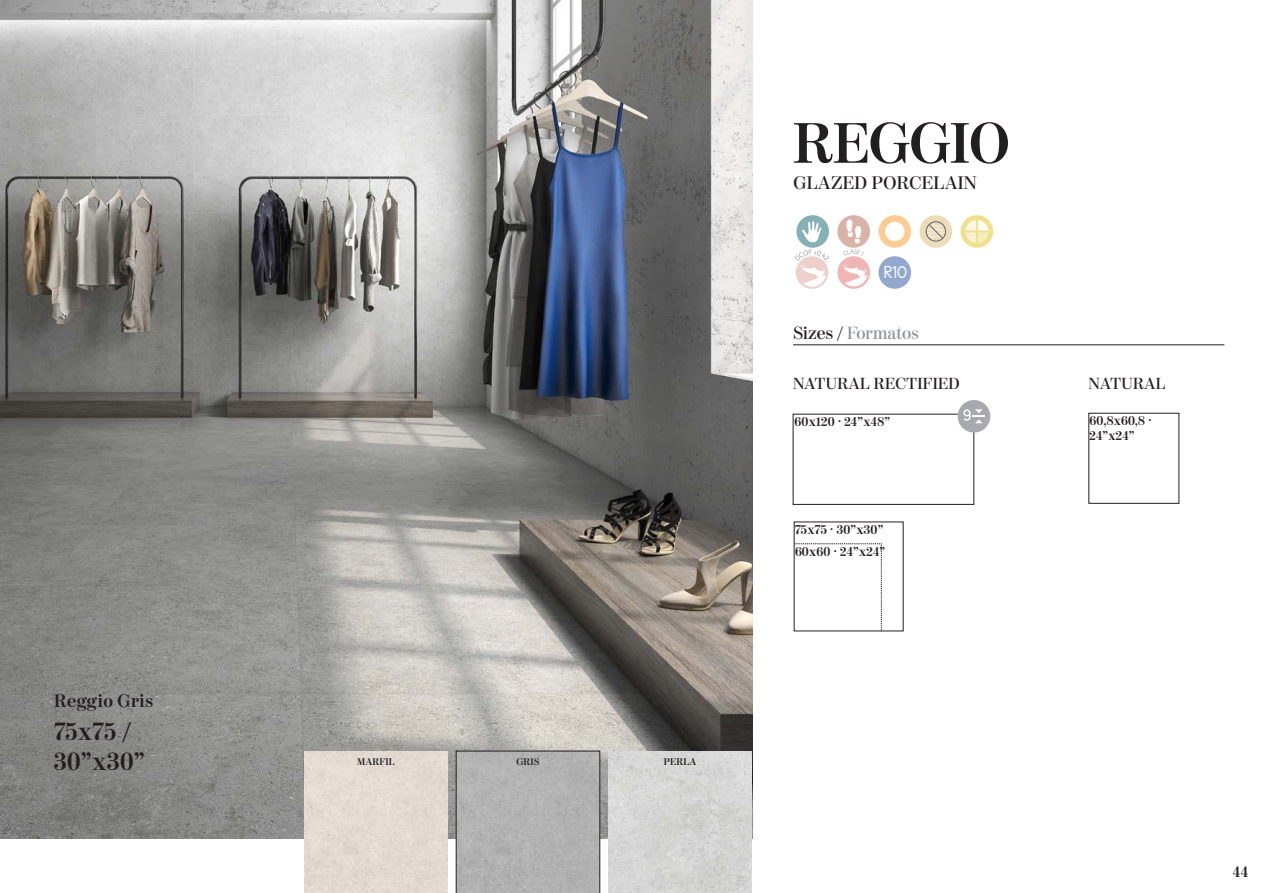
<style>
.page{position:relative;width:1263px;height:893px;background:#fff}
.page>*{position:absolute;margin:0;border:0;box-sizing:border-box;transform-origin:0 0}
.TITULO_COLECCION{font:700 56.55px "Moderno FB";color:#231f20}
.Tamaño_foto{font:700 24.9px/29.8px "Moderno FB";letter-spacing:.02em;color:#231f20}
.Material_Coleccion{font:600 18px "Moderno FB";letter-spacing:.02em;color:#231f20}
.Texto_foto{font:700 18px "Moderno FB";letter-spacing:.02em;color:#231f20}
.Formato-grafica{font:600 17.55px "Moderno FB";color:#939598}
.t1{font:17.55px "Cicle Gordita";color:#fff}
.Material_Colección_2{font:600 15.9px "Moderno FB";letter-spacing:.02em;color:#231f20}
.t2{font:700 15px "Moderno FB";color:#231f20}
.Tamaño_piezas{font:700 12.75px "Moderno FB";letter-spacing:.02em;color:#231f20}
.Nombres_colores{font:700 9.6px "Moderno FB";letter-spacing:.02em;color:#231f20}
.s1{color:#231f20}
</style>
<div class="page">
<img style="left:0;top:0;width:752px;height:839px">
<div style="left:304px;top:751px;width:144px;height:142px;background:#e3dad1"></div>
<div style="left:456px;top:751px;width:144px;height:142px;background:#b2b2b2"></div>
<img style="left:608px;top:751px;width:144px;height:142px">
<div style="left:793px;top:414px;width:181px;height:91px;border:1px solid #231f20"></div>
<hr style="left:793px;top:344px;width:431px;height:1px;background:#231f20">
<div style="left:958px;top:400px;width:32px;height:33px;background:#a8a9ad;border-radius:50%"></div>
<svg style="left:963px;top:409px;width:22px;height:14px"></svg>
<div style="left:796px;top:215px;width:33px;height:33px;background:#85b1b6;border-radius:50%"></div>
<svg style="left:802px;top:221px;width:19px;height:22px"></svg>
<div style="left:961px;top:215px;width:32px;height:33px;background:#f0e08c;border-radius:50%"></div>
<svg style="left:965px;top:220px;width:23px;height:23px"></svg>
<div style="left:878px;top:215px;width:33px;height:33px;background:#fdcc93;border-radius:50%"></div>
<div style="left:885px;top:222px;width:19px;height:19px;background:#fff;border-radius:50%"></div>
<div style="left:919px;top:215px;width:33px;height:33px;background:#ecdcb9;border-radius:50%"></div>
<svg style="left:926px;top:221px;width:20px;height:21px"></svg>
<div style="left:878px;top:256px;width:33px;height:33px;background:#93a8cf;border-radius:50%"></div>
<div style="left:796px;top:256px;width:32px;height:33px;background:#efcfcd;border-radius:50%"></div>
<svg style="left:794px;top:249px;width:35px;height:38px"></svg>
<div style="left:837px;top:256px;width:33px;height:33px;background:#f1b5b4;border-radius:50%"></div>
<svg style="left:842px;top:265px;width:25px;height:21px"></svg>
<div style="left:837px;top:215px;width:33px;height:33px;background:#d9b3a7;border-radius:50%"></div>
<svg style="left:843px;top:219px;width:21px;height:37px"></svg>
<svg style="left:793px;top:543px;width:89px;height:88px"></svg>
<p class="Texto_foto" style="left:54px;top:690px;width:101px">Reggio Gris</p>
<p class="Tamaño_foto" style="left:54px;top:717px;width:92px">75x75 /<br>30”x30”</p>
<p class="Nombres_colores" style="left:357px;top:756px;width:39px">MARFIL</p>
<p class="Nombres_colores" style="left:516px;top:756px;width:25px">GRIS</p>
<p class="Nombres_colores" style="left:664px;top:756px;width:34px">PERLA</p>
<p class="TITULO_COLECCION" style="left:793px;top:112px;width:217px">REGGIO</p>
<p class="Material_Coleccion" style="left:793px;top:173px;width:185px">GLAZED PORCELAIN</p>
<h3 class="t1" style="left:884px;top:263px;width:25px">R10</h3>
<p class="Formato-grafica" style="left:793px;top:323px;width:128px"><span class="s1">Sizes /</span> Formatos</p>
<p class="Material_Colección_2" style="left:793px;top:374px;width:168px">NATURAL RECTIFIED</p>
<p class="Tamaño_piezas" style="left:794px;top:414px;width:97px">60x120 · 24”x48”</p>
<p class="Tamaño_piezas" style="left:795px;top:522px;width:90px">75x75 · 30”x30”</p>
<p class="Tamaño_piezas" style="left:795px;top:544px;width:92px">60x60 · 24”x24”</p>
<p class="Material_Colección_2" style="left:1089px;top:374px;width:78px">NATURAL</p>
<p class="Tamaño_piezas" style="left:1089px;top:413px;width:63px">60,8x60,8 ·</p>
<p class="Tamaño_piezas" style="left:1089px;top:428px;width:46px">24”x24”</p>
<p class="t2" style="left:1233px;top:863px;width:17px">44</p>
</div>
